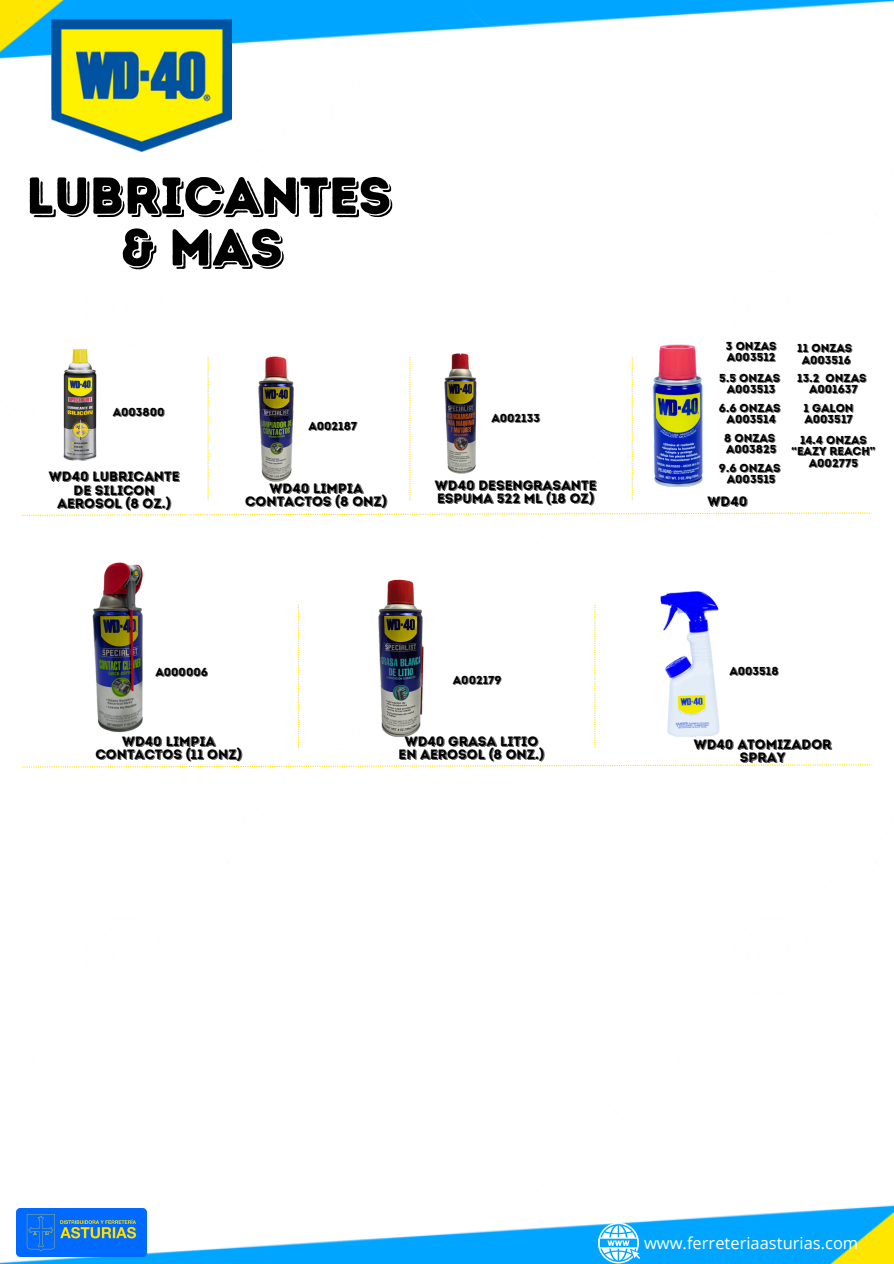
<style>
.page{position:relative;width:894px;height:1264px;background:#fff}
.page>*{position:absolute;margin:0;border:0;box-sizing:border-box;transform-origin:0 0}
.t1{font:51.75px/51.8px "Intro Rust Base Shade";color:#000;text-align:center}
.t2{font:16.5px "Open Sans";color:#fff}
.t3{font:13.65px/13.5px "Intro Rust Base Shade";color:#000;text-align:center}
.t4{font:11.55px/11.6px "Intro Rust Base Shade";color:#000;text-align:center}
</style>
<div class="page">
<img style="left:0;top:0;width:893px;height:1263px">
<img style="left:17px;top:1208px;width:129px;height:47px">
<svg style="left:598px;top:1222px;width:42px;height:40px"></svg>
<img style="left:52px;top:19px;width:179px;height:132px">
<img style="left:8px;top:334px;width:143px;height:143px">
<img style="left:209px;top:346px;width:145px;height:145px">
<img style="left:387px;top:339px;width:144px;height:144px">
<img style="left:605px;top:342px;width:144px;height:144px">
<img style="left:52px;top:542px;width:143px;height:207px">
<img style="left:299px;top:552px;width:204px;height:204px">
<img style="left:616px;top:591px;width:146px;height:146px">
<svg style="left:22px;top:764px;width:849px;height:3px"></svg>
<svg style="left:22px;top:512px;width:849px;height:4px"></svg>
<svg style="left:631px;top:357px;width:1px;height:143px"></svg>
<svg style="left:409px;top:357px;width:1px;height:143px"></svg>
<svg style="left:207px;top:357px;width:2px;height:143px"></svg>
<svg style="left:594px;top:604px;width:1px;height:143px"></svg>
<svg style="left:298px;top:604px;width:1px;height:143px"></svg>
<p class="t1" style="left:26px;top:170px;width:367px">LUBRICANTES &amp; MAS</p>
<p class="t4" style="left:113px;top:406px;width:53px">A003800</p>
<h1 class="t3" style="left:49px;top:470px;width:132px">WD40 LUBRICANTE<br>DE SILICON<br>AEROSOL (8 OZ.)</h1>
<h3 class="t4" style="left:308px;top:420px;width:50px">A002187</h3>
<h4 class="t3" style="left:245px;top:481px;width:143px">WD40 LIMPIA<br>CONTACTOS (8 ONZ)</h4>
<h4 class="t4" style="left:491px;top:412px;width:50px">A002133</h4>
<p class="t3" style="left:434px;top:478px;width:163px;text-align:left">WD40 DESENGRASANTE<br>ESPUMA 522 ML (18 OZ)</p>
<p class="t4" style="left:155px;top:665px;width:54px">A000006</p>
<p class="t4" style="left:453px;top:674px;width:50px">A002179</p>
<p class="t3" style="left:95px;top:734px;width:148px">WD40 LIMPIA<br>CONTACTOS (11 ONZ)</p>
<h3 class="t3" style="left:398px;top:734px;width:147px">WD40 GRASA LITIO<br>EN AEROSOL (8 ONZ.)</h3>
<p class="t4" style="left:725px;top:340px;width:52px">3 ONZAS</p>
<p class="t4" style="left:726px;top:351px;width:50px">A003512</p>
<p class="t4" style="left:719px;top:372px;width:62px">5.5 ONZAS</p>
<p class="t4" style="left:726px;top:383px;width:50px">A003513</p>
<p class="t4" style="left:718px;top:402px;width:63px">6.6 ONZAS</p>
<p class="t4" style="left:726px;top:413px;width:51px">A003514</p>
<p class="t4" style="left:724px;top:432px;width:53px">8 ONZAS</p>
<p class="t4" style="left:725px;top:443px;width:52px">A003825</p>
<p class="t4" style="left:718px;top:461px;width:63px">9.6 ONZAS</p>
<p class="t4" style="left:726px;top:473px;width:50px">A003515</p>
<h3 class="t3" style="left:707px;top:494px;width:41px">WD40</h3>
<p class="t4" style="left:797px;top:342px;width:56px">11 ONZAS</p>
<p class="t4" style="left:801px;top:354px;width:51px">A003516</p>
<p class="t4" style="left:797px;top:372px;width:71px">13.2 ONZAS</p>
<p class="t4" style="left:808px;top:383px;width:50px">A001637</p>
<p class="t4" style="left:803px;top:402px;width:51px;text-align:left">1 GALON<br>A003517</p>
<p class="t4" style="left:791px;top:434px;width:85px">14.4 ONZAS “EAZY REACH”</p>
<p class="t4" style="left:808px;top:457px;width:51px">A002775</p>
<h3 class="t4" style="left:729px;top:665px;width:51px">A003518</h3>
<h4 class="t3" style="left:693px;top:737px;width:139px">WD40 ATOMIZADOR<br>SPRAY</h4>
<p class="t2" style="left:644px;top:1230px;width:216px">www.ferreteriaasturias.com</p>
</div>
